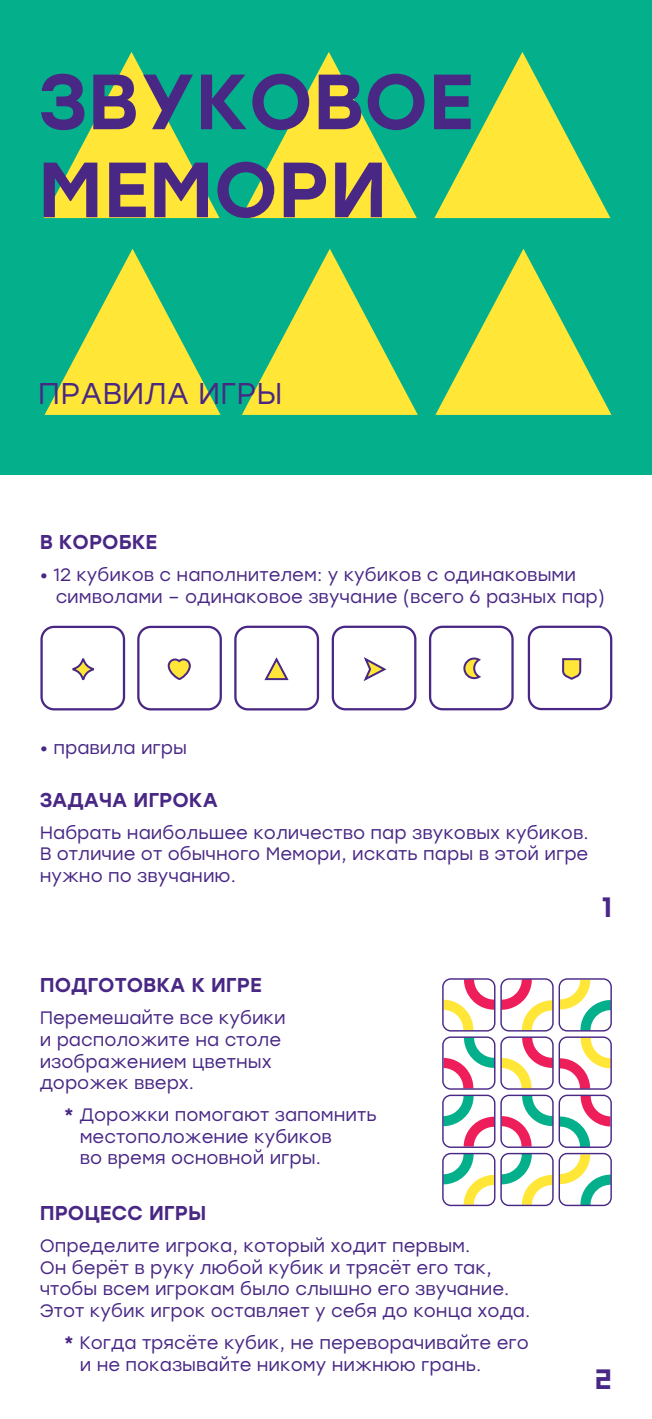
<style>
.page{position:relative;width:652px;height:1419px;background:#fff}
.page>*{position:absolute;margin:0;border:0;box-sizing:border-box;transform-origin:0 0}
.t1{font:500 78px/88px "Stolzl";color:#482785}
.t2{font:30px "Stolzl";color:#482785}
.t3{font:500 28px "Stolzl Display";color:#482785}
.t4{font:500 20px "Stolzl";color:#482785}
.t5{font:18px/21.6px "Stolzl";color:#482785}
.s1{font-weight:500}
</style>
<div class="page">
<div style="left:0;top:0;width:652px;height:474px;background:#03b08b"></div>
<svg style="left:44px;top:52px;width:176px;height:166px"></svg>
<svg style="left:241px;top:52px;width:176px;height:166px"></svg>
<svg style="left:434px;top:52px;width:176px;height:166px"></svg>
<svg style="left:45px;top:249px;width:176px;height:166px"></svg>
<svg style="left:242px;top:249px;width:176px;height:166px"></svg>
<svg style="left:435px;top:249px;width:176px;height:166px"></svg>
<svg style="left:429px;top:626px;width:85px;height:84px"></svg>
<svg style="left:137px;top:626px;width:85px;height:84px"></svg>
<svg style="left:528px;top:626px;width:84px;height:84px"></svg>
<svg style="left:332px;top:626px;width:84px;height:84px"></svg>
<svg style="left:234px;top:626px;width:85px;height:84px"></svg>
<svg style="left:40px;top:626px;width:85px;height:84px"></svg>
<svg style="left:442px;top:978px;width:170px;height:228px"></svg>
<h1 class="t1" style="left:38px;top:54px;width:437px">ЗВУКОВОЕ<br>МЕМОРИ</h1>
<h2 class="t2" style="left:38px;top:373px;width:246px">ПРАВИЛА ИГРЫ</h2>
<p class="t4" style="left:40px;top:528px;width:119px">В КОРОБКЕ</p>
<p class="t5" style="left:56px;top:563px;width:551px;text-indent:-16px">• 12 кубиков с наполнителем: у кубиков с одинаковыми символами – одинаковое звучание (всего 6 разных пар)</p>
<p class="t5" style="left:40px;top:736px;width:149px">• правила игры</p>
<p class="t4" style="left:40px;top:785px;width:180px">ЗАДАЧА ИГРОКА</p>
<p class="t5" style="left:40px;top:821px;width:550px;text-align:justify">Набрать наибольшее количество пар звуковых кубиков.<br>В отличие от обычного Мемори, искать пары в этой игре нужно по звучанию.</p>
<h3 class="t3" style="left:602px;top:883px;width:11px">1</h3>
<p class="t4" style="left:40px;top:971px;width:224px">ПОДГОТОВКА К ИГРЕ</p>
<p class="t5" style="left:40px;top:1006px;width:248px">Перемешайте все кубики и расположите на столе изображением цветных дорожек вверх.</p>
<p class="t5" style="left:80px;top:1103px;width:299px;text-indent:-16px"><span class="s1">*</span> Дорожки помогают запомнить местоположение кубиков<br>во время основной игры.</p>
<p class="t4" style="left:40px;top:1199px;width:168px">ПРОЦЕСС ИГРЫ</p>
<p class="t5" style="left:40px;top:1234px;width:492px">Определите игрока, который ходит первым.<br>Он берёт в руку любой кубик и трясёт его так, чтобы всем игрокам было слышно его звучание.<br>Этот кубик игрок оставляет у себя до конца хода.</p>
<p class="t5" style="left:80px;top:1331px;width:451px;text-indent:-16px"><span class="s1">*</span> Когда трясёте кубик, не переворачивайте его и не показывайте никому нижнюю грань.</p>
<h3 class="t3" style="left:594px;top:1355px;width:19px">2</h3>
</div>
